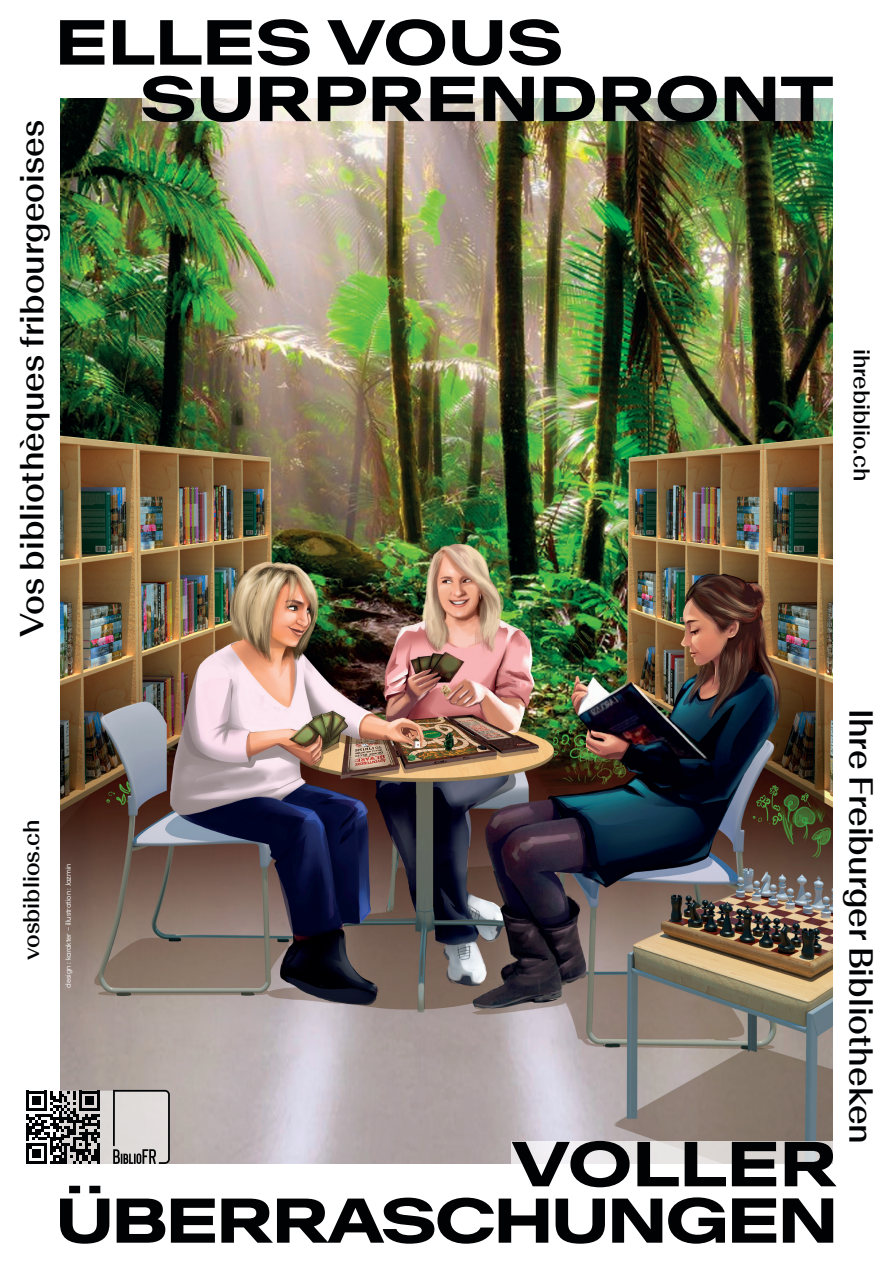
<style>
.page{position:relative;width:893px;height:1263px;background:#fff}
.page>*{position:absolute;margin:0;border:0;box-sizing:border-box;transform-origin:0 0}
.t1{font:700 expanded 60.45px "Antarctica";color:#010203}
.t2{font:700 expanded 60px "Antarctica";letter-spacing:-.03em;color:#010203}
.t3{font:31.8px "Antarctica Medium Contrast";color:#010203}
.t4{font:21.75px "Antarctica Medium Contrast";color:#010203}
.t5{font:7.5px "Gellix";letter-spacing:-.01em;color:#fff}
.s1{font-size:60.3px}
</style>
<div class="page">
<img style="left:60px;top:99px;width:773px;height:1065px">
<div style="left:512px;top:1142px;width:321px;height:22px;background:linear-gradient(to right,#f3f1f5,#d3cfcb)"></div>
<svg style="left:143px;top:99px;width:690px;height:22px;background:#cbcdbf"></svg>
<div style="left:26px;top:1091px;width:143px;height:73px;background:#ddd9d7;border-radius:4px"></div>
<svg style="left:26px;top:1091px;width:74px;height:73px"></svg>
<svg style="left:113px;top:1090px;width:57px;height:74px"></svg>
<p class="t3" style="left:11px;top:636px;width:518px;rotate:-90deg">Vos bibliothèques fribourgeoises</p>
<h1 class="t1" style="left:55px;top:2px;width:509px">ELLES VOUS</h1>
<h1 class="t1" style="left:140px;top:59px;width:695px">SURPRENDRONT</h1>
<p class="t4" style="left:876px;top:348px;width:134px;rotate:90deg">ihrebiblio.ch</p>
<p class="t4" style="left:17px;top:960px;width:142px;rotate:-90deg">vosbiblios.ch</p>
<p class="t3" style="left:882px;top:708px;width:437px;rotate:90deg">Ihre Freiburger Bibliotheken</p>
<p class="t5" style="left:62px;top:988px;width:126px;rotate:-90deg">design : karakter – illustration : Jazmin</p>
<h1 class="t1" style="left:512px;top:1124px;width:328px">VOLLER</h1>
<h2 class="t2" style="left:56px;top:1180px;width:784px">ÜBERRASCHUN<span class="s1">GEN</span></h2>
</div>
